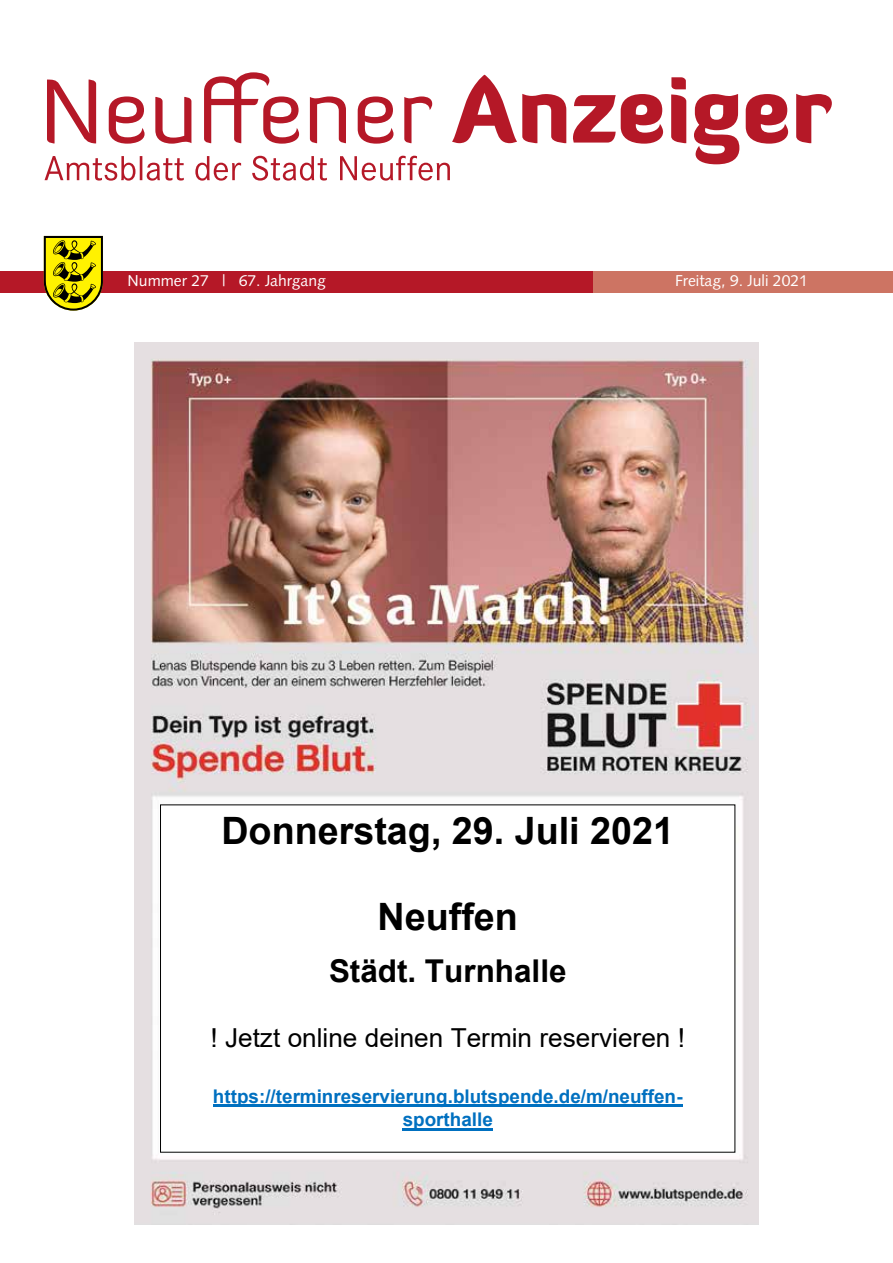
<style>
.page{position:relative;width:893px;height:1263px;background:#fff}
.page>*{position:absolute;margin:0;border:0;box-sizing:border-box;transform-origin:0 0}
.t1{font:700 37.65px "Arial";color:#000}
.t2{font:700 31.5px "Arial";color:#000}
.t3{font:26.1px "Arial";color:#000}
.t4{font:700 18.9px/23.5px "Arial";color:#0070c0;text-align:center}
.t5{font:15.75px "Syntax";color:#fff}
</style>
<div class="page">
<img style="left:135px;top:342px;width:623px;height:882px">
<div style="left:161px;top:805px;width:574px;height:347px;background:#fff"></div>
<hr style="left:213px;top:1105px;width:470px;height:2px;background:#0070c0">
<hr style="left:403px;top:1128px;width:90px;height:2px;background:#0070c0">
<div style="left:0;top:271px;width:712px;height:22px;background:#b51827"></div>
<svg style="left:44px;top:236px;width:59px;height:75px;background:#b1a815"></svg>
<div style="left:593px;top:271px;width:300px;height:22px;background:#cd7463"></div>
<svg style="left:47px;top:72px;width:785px;height:92px"></svg>
<svg style="left:45px;top:156px;width:405px;height:25px"></svg>
<p class="t5" style="left:128px;top:271px;width:200px">Nummer 27 | 67. Jahrgang</p>
<p class="t5" style="left:675px;top:271px;width:134px">Freitag, 9. Juli 2021</p>
<h1 class="t1" style="left:221px;top:805px;width:454px">Donnerstag, 29. Juli 2021</h1>
<h1 class="t1" style="left:378px;top:890px;width:142px">Neuffen</h1>
<h2 class="t2" style="left:329px;top:949px;width:239px">Städt. Turnhalle</h2>
<h3 class="t3" style="left:210px;top:1020px;width:476px">! Jetzt online deinen Termin reservieren !</h3>
<p class="t4" style="left:213px;top:1084px;width:471px">https://terminreservierung.blutspende.de/m/neuffen&shy;sporthalle</p>
</div>
